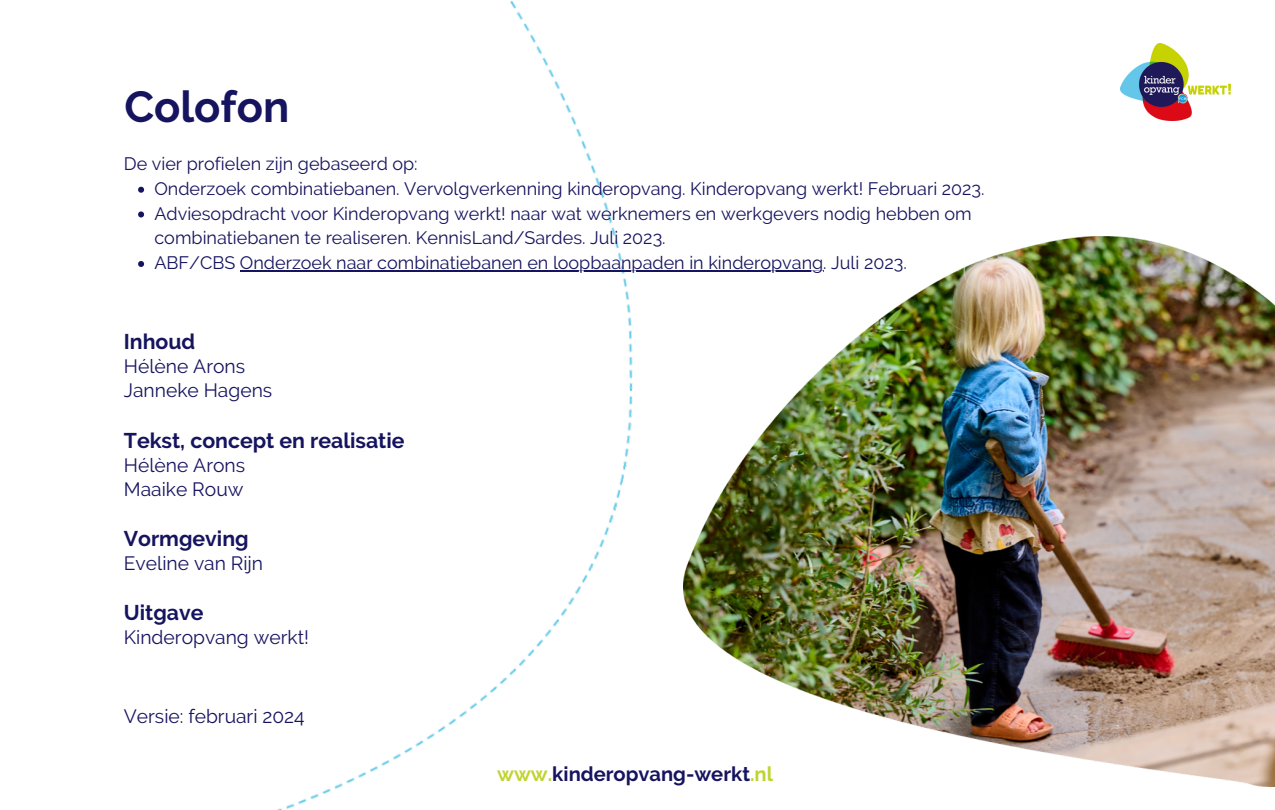
<style>
.page{position:relative;width:1275px;height:810px;background:#fff}
.page>*{position:absolute;margin:0;border:0;box-sizing:border-box;transform-origin:0 0}
.t1{font:700 43.5px "Raleway";color:#16145f}
.t2{font:700 21.3px "Raleway";color:#16145f}
.t3{font:700 20.1px "Raleway";color:#16145f}
.t4{font:19.3px/24px "Raleway";color:#16145f}
.t5{font:18px/24.8px "Raleway";color:#16145f}
.s1{color:#bfd430}
</style>
<div class="page">
<img style="left:139px;top:0;width:544px;height:810px">
<img style="left:1121px;top:44px;width:109px;height:76px">
<img style="left:683px;top:236px;width:592px;height:550px">
<svg style="left:138px;top:187px;width:6px;height:6px"></svg>
<svg style="left:138px;top:211px;width:6px;height:6px"></svg>
<svg style="left:138px;top:261px;width:6px;height:6px"></svg>
<hr style="left:240px;top:271px;width:583px;height:1px;background:#16145f">
<h1 class="t1" style="left:124px;top:81px;width:166px">Colofon</h1>
<p class="t5" style="left:154px;top:151px;width:832px;text-indent:-31px">De vier profielen zijn gebaseerd op:<br>Onderzoek combinatiebanen. Vervolgverkenning kinderopvang. Kinderopvang werkt! Februari 2023.<br>Adviesopdracht voor Kinderopvang werkt! naar wat werknemers en werkgevers nodig hebben om combinatiebanen te realiseren. KennisLand/Sardes. Juli 2023.<br>ABF/CBS Onderzoek naar combinatiebanen en loopbaanpaden in kinderopvang. Juli 2023.</p>
<p class="t2" style="left:124px;top:329px;width:73px">Inhoud</p>
<p class="t4" style="left:124px;top:355px;width:150px">Hélène Arons<br>Janneke Hagens</p>
<p class="t2" style="left:124px;top:428px;width:282px">Tekst, concept en realisatie</p>
<p class="t4" style="left:124px;top:453px;width:123px">Hélène Arons<br>Maaike Rouw</p>
<p class="t2" style="left:124px;top:526px;width:126px">Vormgeving</p>
<p class="t4" style="left:124px;top:551px;width:141px">Eveline van Rijn</p>
<p class="t2" style="left:124px;top:600px;width:81px">Uitgave</p>
<p class="t4" style="left:124px;top:625px;width:187px">Kinderopvang werkt!</p>
<p class="t4" style="left:124px;top:705px;width:182px">Versie: februari 2024</p>
<p class="t3" style="left:497px;top:762px;width:277px"><span class="s1">www.</span>kinderopvang-werkt<span class="s1">.nl</span></p>
</div>
